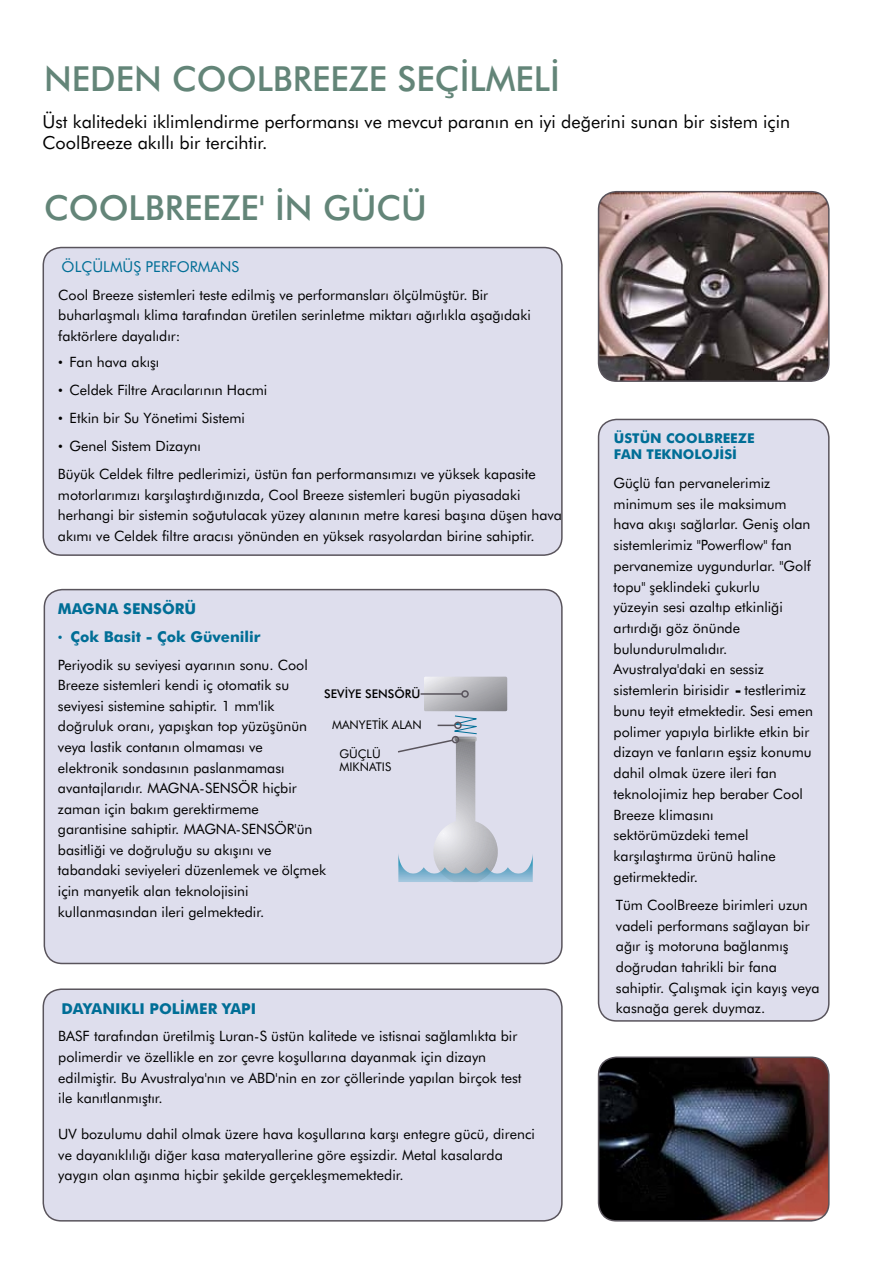
<style>
.page{position:relative;width:893px;height:1262px;background:#fff}
.page>*{position:absolute;margin:0;border:0;box-sizing:border-box;transform-origin:0 0}
.t1{font:500 34.5px "Futura BT";color:#638578}
.t2{font:18px/21.6px "Futura BT";color:#000}
.t3{font:700 15px "Futura BT";color:#006e96}
.t4{font:15px "Futura BT";color:#006e96}
.t5{font:14.25px/20.5px "Futura BT";color:#000}
.t6{font:700 13.5px/16.2px "Futura BT";color:#006e96}
.t7{font:12px/13.2px "Futura BT";color:#000}
.t8{font:500 12px "Futura BT";color:#000}
.s1{font-family:"Arial";font-size:13.5px}
.s2{font-family:"Arial";font-weight:400;font-size:13.5px}
.s3{font-family:"Arial"}
</style>
<div class="page">
<div style="left:43px;top:247px;width:519px;height:308px;background:#dedeed;border-radius:18px"></div>
<div style="left:43px;top:247px;width:519px;height:309px;border:2px solid #59545c;border-radius:18px"></div>
<div style="left:598px;top:419px;width:230px;height:602px;background:#dedeed;border-radius:18px"></div>
<div style="left:597px;top:419px;width:232px;height:602px;border:2px solid #59545c;border-radius:18px"></div>
<div style="left:44px;top:589px;width:518px;height:374px;background:#dedeed;border-radius:18px"></div>
<div style="left:44px;top:589px;width:518px;height:375px;border:2px solid #59545c;border-radius:18px"></div>
<div style="left:43px;top:989px;width:519px;height:231px;background:#dedeed;border-radius:18px"></div>
<div style="left:43px;top:988px;width:519px;height:233px;border:2px solid #59545c;border-radius:18px"></div>
<svg style="left:398px;top:676px;width:134px;height:206px"></svg>
<div style="left:451px;top:735px;width:8px;height:8px;border:2px solid #59545c;border-radius:3px"></div>
<img style="left:600px;top:1057px;width:228px;height:163px">
<div style="left:597px;top:1056px;width:232px;height:165px;border:2px solid #59545c;border-radius:18px"></div>
<img style="left:600px;top:192px;width:228px;height:189px">
<div style="left:597px;top:191px;width:232px;height:191px;border:2px solid #59545c;border-radius:18px"></div>
<h1 class="t1" style="left:44px;top:65px;width:517px">NEDEN COOLBREEZE SEÇİLMELİ</h1>
<p class="t2" style="left:43px;top:112px;width:749px">Üst kalitedeki iklimlendirme performansı ve mevcut paranın en iyi değerini sunan bir sistem için<br>CoolBreeze akıllı bir tercihtir.</p>
<h1 class="t1" style="left:44px;top:193px;width:384px">COOLBREEZE' İN GÜCÜ</h1>
<p class="t4" style="left:62px;top:260px;width:179px">ÖLÇÜLMÜŞ PERFORMANS</p>
<p class="t5" style="left:58px;top:286px;width:474px">Cool Breeze sistemleri teste edilmiş ve performansları ölçülmüştür. Bir buharlaşmalı klima tarafından üretilen serinletme miktarı ağırlıkla aşağıdaki faktörlere dayalıdır:</p>
<p class="t5" style="left:58px;top:352px;width:103px"><span class="s1">•</span> Fan hava akışı</p>
<p class="t5" style="left:58px;top:380px;width:210px"><span class="s1">•</span> Celdek Filtre Aracılarının Hacmi</p>
<p class="t5" style="left:58px;top:408px;width:188px"><span class="s1">•</span> Etkin bir Su Yönetimi Sistemi</p>
<p class="t5" style="left:58px;top:433px;width:479px;line-height:28.3px"><span class="s1">•</span> Genel Sistem Dizaynı<br>Büyük Celdek filtre pedlerimizi, üstün fan performansımızı ve yüksek kapasite</p>
<p class="t5" style="left:58px;top:485px;width:505px">motorlarımızı karşılaştırdığınızda, Cool Breeze sistemleri bugün piyasadaki herhangi bir sistemin soğutulacak yüzey alanının metre karesi başına düşen hava akımı ve Celdek filtre aracısı yönünden en yüksek rasyolardan birine sahiptir.</p>
<p class="t3" style="left:58px;top:602px;width:140px">MAGNA SENSÖRÜ</p>
<p class="t3" style="left:58px;top:630px;width:204px"><span class="s2">•</span> Çok Basit - Çok Güvenilir</p>
<p class="t5" style="left:58px;top:655px;width:269px">Periyodik su seviyesi ayarının sonu. Cool Breeze sistemleri kendi iç otomatik su seviyesi sistemine sahiptir. 1 mm'lik doğruluk oranı, yapışkan top yüzüşünün veya lastik contanın olmaması ve elektronik sondasının paslanmaması avantajlarıdır. MAGNA-SENSÖR hiçbir zaman için bakım gerektirmeme garantisine sahiptir. MAGNA-SENSÖR'ün basitliği ve doğruluğu su akışını ve tabandaki seviyeleri düzenlemek ve ölçmek için manyetik alan teknolojisini kullanmasından ileri gelmektedir.</p>
<p class="t8" style="left:324px;top:688px;width:98px">SEVİYE SENSÖRÜ</p>
<p class="t7" style="left:332px;top:719px;width:91px">MANYETİK ALAN</p>
<p class="t7" style="left:339px;top:748px;width:53px">GÜÇLÜ<br>MIKNATIS</p>
<p class="t6" style="left:614px;top:431px;width:142px">ÜSTÜN COOLBREEZE<br>FAN TEKNOLOJİSİ</p>
<p class="t5" style="left:613px;top:474px;width:201px">Güçlü fan pervanelerimiz minimum ses ile maksimum hava akışı sağlarlar. Geniş olan sistemlerimiz "Powerflow" fan pervanemize uygundurlar. "Golf topu" şeklindeki çukurlu<br>yüzeyin sesi azaltıp etkinliği artırdığı göz önünde bulundurulmalıdır.<br>Avustralya'daki en sessiz sistemlerin birisidir <span class="s3">-</span> testlerimiz bunu teyit etmektedir. Sesi emen polimer yapıyla birlikte etkin bir dizayn ve fanların eşsiz konumu dahil olmak üzere ileri fan teknolojimiz hep beraber Cool<br>Breeze klimasını sektörümüzdeki temel karşılaştırma ürünü haline getirmektedir.</p>
<p class="t5" style="left:616px;top:896px;width:205px">Tüm CoolBreeze birimleri uzun vadeli performans sağlayan bir ağır iş motoruna bağlanmış doğrudan tahrikli bir fana sahiptir. Çalışmak için kayış veya</p>
<p class="t3" style="left:62px;top:1002px;width:196px">DAYANIKLI POLİMER YAPI</p>
<p class="t5" style="left:616px;top:999px;width:151px">kasnağa gerek duymaz.</p>
<p class="t5" style="left:58px;top:1027px;width:465px">BASF tarafından üretilmiş Luran-S üstün kalitede ve istisnai sağlamlıkta bir polimerdir ve özellikle en zor çevre koşullarına dayanmak için dizayn edilmiştir. Bu Avustralya'nın ve ABD'nin en zor çöllerinde yapılan birçok test ile kanıtlanmıştır.</p>
<p class="t5" style="left:58px;top:1125px;width:478px">UV bozulumu dahil olmak üzere hava koşullarına karşı entegre gücü, direnci ve dayanıklılığı diğer kasa materyallerine göre eşsizdir. Metal kasalarda yaygın olan aşınma hiçbir şekilde gerçekleşmemektedir.</p>
</div>
